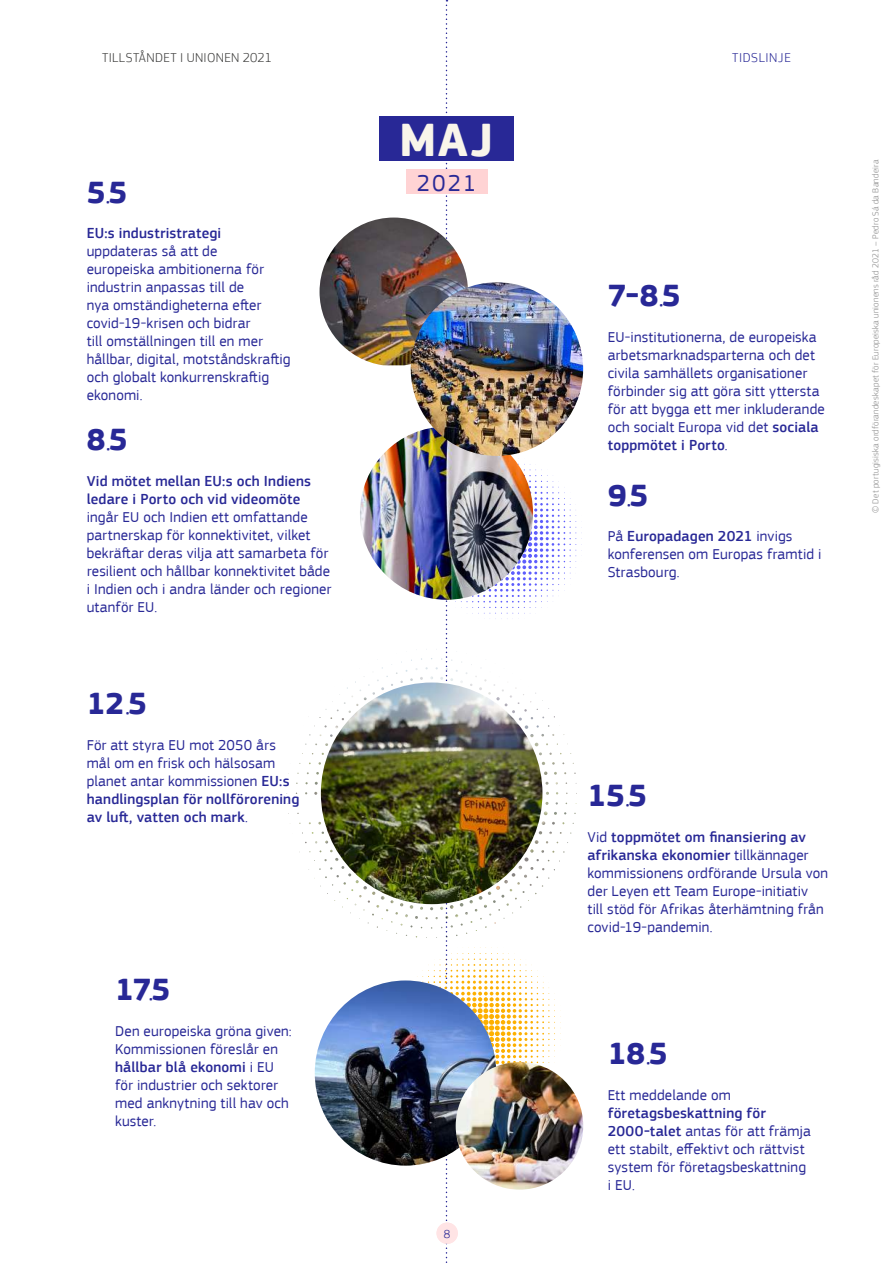
<style>
.page{position:relative;width:893px;height:1263px;background:#fff}
.page>*{position:absolute;margin:0;border:0;box-sizing:border-box;transform-origin:0 0}
.t1{font:700 48px "EC Square Sans Pro";color:#f9f5ea}
.t2{font:700 31.65px "EC Square Sans Pro";letter-spacing:-.005em;color:#282896}
.t3{font:24px "EC Square Sans Pro";color:#282896}
.t4{font:15px/18px "EC Square Sans Pro";letter-spacing:.01em;color:#282896}
.t5{font:500 15px/18px "EC Square Sans Pro";letter-spacing:.01em;color:#282896}
.t6{font:300 13.5px "EC Square Sans Pro";letter-spacing:.025em;color:#3c3c3b}
.t7{font:300 13.5px "EC Square Sans Pro";letter-spacing:.04em;color:#282896}
.t8{font:300 12.15px "EC Square Sans Pro";color:#282896}
.t9{font:300 9px "EC Square Sans Pro";letter-spacing:.025em;color:#878787}
.s1{font-weight:300}
.s2{font-weight:500}
.s3{font-weight:400}
</style>
<div class="page">
<svg style="left:400px;top:0;width:182px;height:1263px"></svg>
<img style="left:360px;top:427px;width:173px;height:173px;border-radius:87px">
<img style="left:321px;top:682px;width:221px;height:222px;border-radius:111px">
<img style="left:315px;top:980px;width:181px;height:185px">
<img style="left:456px;top:1062px;width:127px;height:127px;border-radius:64px">
<img style="left:320px;top:218px;width:148px;height:147px">
<div style="left:379px;top:116px;width:135px;height:44px;background:#282896"></div>
<div style="left:405px;top:170px;width:82px;height:24px;background:#ffd3d4"></div>
<img style="left:411px;top:282px;width:172px;height:174px">
<div style="left:437px;top:1222px;width:21px;height:22px;background:#ffe4e5;border-radius:50%"></div>
<p class="t6" style="left:102px;top:50px;width:172px">TILLSTÅNDET I UNIONEN 2021</p>
<p class="t7" style="left:732px;top:50px;width:60px">TIDSLINJE</p>
<h1 class="t1" style="left:399px;top:111px;width:96px">MAJ</h1>
<h3 class="t3" style="left:417px;top:169px;width:61px">2021</h3>
<h2 class="t2" style="left:87px;top:173px;width:42px">5<span class="s1">.</span>5</h2>
<p class="t5" style="left:87px;top:225px;width:136px">EU:s industristrategi</p>
<p class="t4" style="left:87px;top:243px;width:205px">uppdateras så att de<br>europeiska ambitionerna för industrin anpassas till de<br>nya omständigheterna eſter covid-19-krisen och bidrar<br>till omställningen till en mer hållbar, digital, motståndskraſtig och globalt konkurrenskraſtig ekonomi.</p>
<h2 class="t2" style="left:608px;top:276px;width:75px">7-8<span class="s1">.</span>5</h2>
<p class="t4" style="left:608px;top:328px;width:219px">EU-institutionerna, de europeiska arbetsmarknadsparterna och det civila samhällets organisationer förbinder sig att göra sitt yttersta för att bygga ett mer inkluderande och socialt Europa vid det <span class="s2">sociala</span></p>
<h2 class="t2" style="left:87px;top:421px;width:43px">8<span class="s1">.</span>5</h2>
<p class="t5" style="left:608px;top:436px;width:121px">toppmötet i Porto<span class="s3">.</span></p>
<p class="t5" style="left:87px;top:473px;width:226px">Vid mötet mellan EU:s och Indiens ledare i Porto och vid videomöte</p>
<p class="t4" style="left:87px;top:508px;width:246px">ingår EU och Indien ett omfattande partnerskap för konnektivitet, vilket bekräſtar deras vilja att samarbeta för resilient och hållbar konnektivitet både i Indien och i andra länder och regioner utanför EU.</p>
<h2 class="t2" style="left:608px;top:476px;width:42px">9<span class="s1">.</span>5</h2>
<p class="t4" style="left:608px;top:528px;width:215px">På <span class="s2">Europadagen 2021</span> invigs konferensen om Europas framtid i<br>Strasbourg.</p>
<h2 class="t2" style="left:87px;top:684px;width:62px">12<span class="s1">.</span>5</h2>
<p class="t4" style="left:87px;top:736px;width:214px">För att styra EU mot 2050 års mål om en frisk och hälsosam planet antar kommissionen <span class="s2">EU:s handlingsplan för nollförorening av luft, vatten och mark</span>.</p>
<h2 class="t2" style="left:115px;top:970px;width:57px">17<span class="s1">.</span>5</h2>
<p class="t4" style="left:115px;top:1022px;width:178px">Den europeiska gröna given:<br>Kommissionen föreslår en <span class="s2">hållbar blå ekonomi</span> i EU för industrier och sektorer med anknytning till hav och kuster.</p>
<p class="t8" style="left:444px;top:1227px;width:8px">8</p>
<h2 class="t2" style="left:587px;top:776px;width:61px">15<span class="s1">.</span>5</h2>
<p class="t4" style="left:587px;top:828px;width:242px">Vid <span class="s2">toppmötet om finansiering av afrikanska ekonomier</span> tillkännager kommissionens ordförande Ursula von der Leyen ett Team Europe-initiativ<br>till stöd för Afrikas återhämtning från covid-19-pandemin.</p>
<h2 class="t2" style="left:608px;top:1034px;width:61px">18<span class="s1">.</span>5</h2>
<p class="t4" style="left:608px;top:1086px;width:125px">Ett meddelande om</p>
<p class="t4" style="left:608px;top:1104px;width:205px"><span class="s2">företagsbeskattning för<br>2000-talet</span> antas för att främja ett stabilt, effektivt och rättvist system för företagsbeskattning i EU.</p>
<p class="t9" style="left:870px;top:513px;width:355px;rotate:-90deg">© Det portugisiska ordförandeskapet för Europeiska unionens råd 2021 – Pedro Sá da Bandeira</p>
</div>
